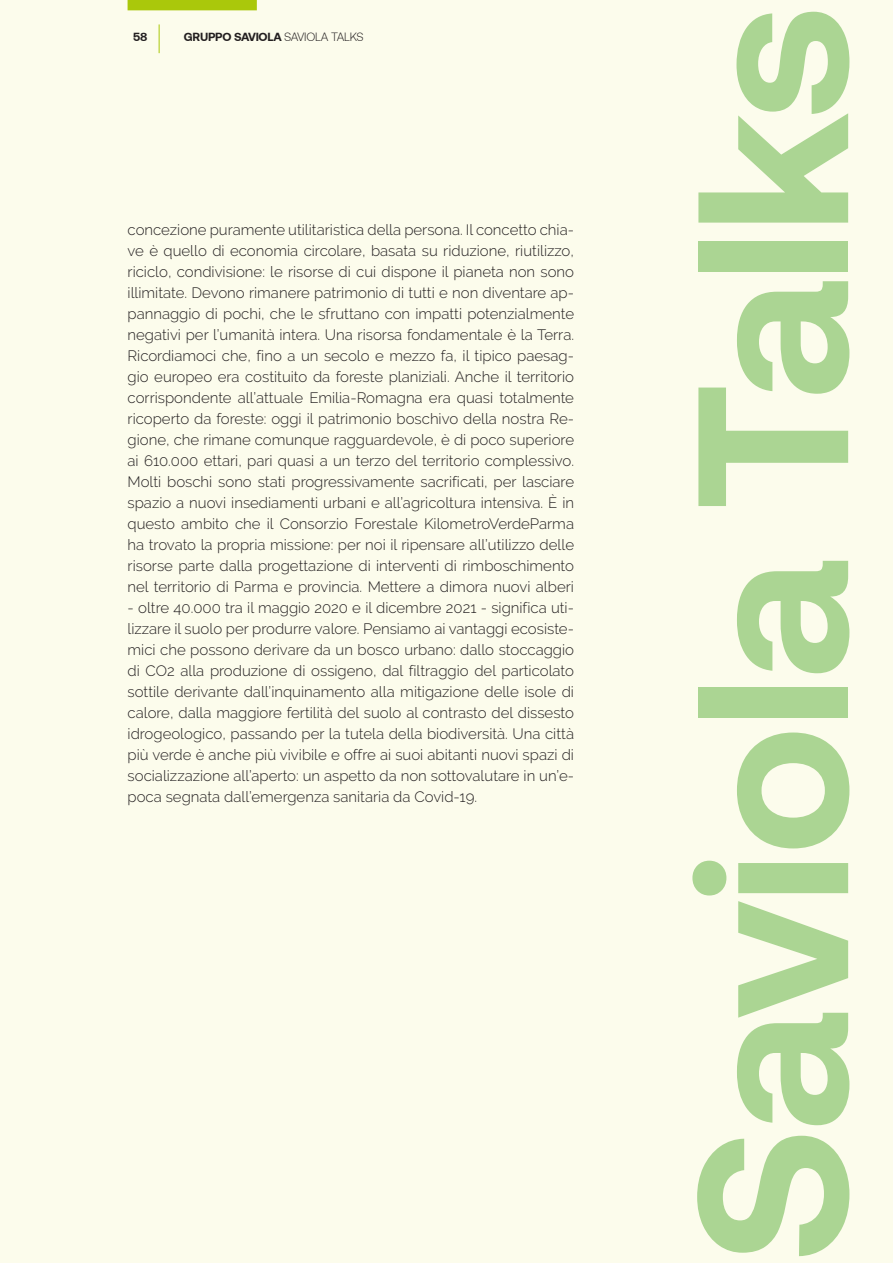
<style>
.page{position:relative;width:893px;height:1263px;background:#fcfcec}
.page>*{position:absolute;margin:0;border:0;box-sizing:border-box;transform-origin:0 0}
.t1{font:700 213.9px "Aeonik";letter-spacing:-.01em;color:#abd593}
.t2{font:300 15px/21px "Raleway";color:#231f20;text-align:justify}
.t3{font:700 12px "Aeonik";letter-spacing:-.02em;color:#231f20}
.s1{font-weight:300}
</style>
<div class="page">
<div style="left:128px;top:0;width:129px;height:10px;background:#aac80b"></div>
<svg style="left:159px;top:24px;width:1px;height:29px"></svg>
<p class="t3" style="left:133px;top:30px;width:16px">58</p>
<p class="t3" style="left:184px;top:30px;width:181px">GRUPPO SAVIOLA <span class="s1">SAVIOLA TALKS</span></p>
<p class="t2" style="left:128px;top:219px;width:448px">concezione puramente utilitaristica della persona. Il concetto chia&shy;ve è quello di economia circolare, basata su riduzione, riutilizzo, riciclo, condivisione: le risorse di cui dispone il pianeta non sono illimitate. Devono rimanere patrimonio di tutti e non diventare ap&shy;pannaggio di pochi, che le sfruttano con impatti potenzialmente negativi per l’umanità intera. Una risorsa fondamentale è la Terra.<br>Ricordiamoci che, fino a un secolo e mezzo fa, il tipico paesag&shy;gio europeo era costituito da foreste planiziali. Anche il territorio corrispondente all’attuale Emilia-Romagna era quasi totalmente ricoperto da foreste: oggi il patrimonio boschivo della nostra Re&shy;gione, che rimane comunque ragguardevole, è di poco superiore ai 610.000 ettari, pari quasi a un terzo del territorio complessivo.<br>Molti boschi sono stati progressivamente sacrificati, per lasciare spazio a nuovi insediamenti urbani e all’agricoltura intensiva. È in questo ambito che il Consorzio Forestale KilometroVerdeParma ha trovato la propria missione: per noi il ripensare all’utilizzo delle risorse parte dalla progettazione di interventi di rimboschimento nel territorio di Parma e provincia. Mettere a dimora nuovi alberi</p>
<p class="t2" style="left:128px;top:597px;width:448px">- oltre 40.000 tra il maggio 2020 e il dicembre 2021 - significa uti&shy;lizzare il suolo per produrre valore. Pensiamo ai vantaggi ecosiste&shy;mici che possono derivare da un bosco urbano: dallo stoccaggio di CO2 alla produzione di ossigeno, dal filtraggio del particolato sottile derivante dall’inquinamento alla mitigazione delle isole di calore, dalla maggiore fertilità del suolo al contrasto del dissesto idrogeologico, passando per la tutela della biodiversità. Una città più verde è anche più vivibile e offre ai suoi abitanti nuovi spazi di socializzazione all’aperto: un aspetto da non sottovalutare in un’e&shy;poca segnata dall’emergenza sanitaria da Covid-19.</p>
<h1 class="t1" style="left:650px;top:1263px;width:1259px;rotate:-90deg">Saviola Talks</h1>
</div>
